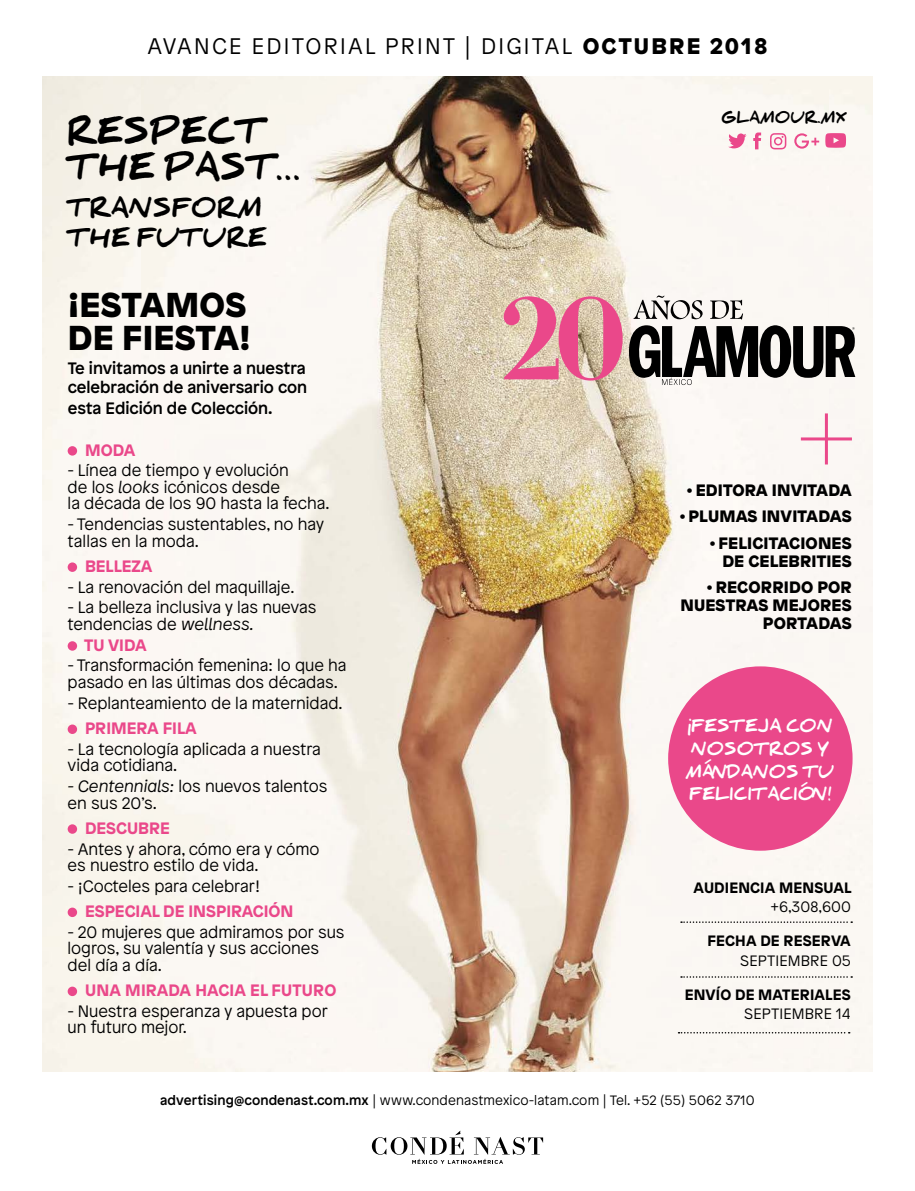
<style>
.page{position:relative;width:915px;height:1191px;background:#fff}
.page>*{position:absolute;margin:0;border:0;box-sizing:border-box;transform-origin:0 0}
.t1{font:900 34.5px/33px "Patron";letter-spacing:.01em;color:#000}
.t2{font:900 31.5px/36px "Daniel";color:#000}
.t3{font:300 22.5px "Patron";letter-spacing:.1em;color:#000}
.t4{font:900 22.5px/30px "Daniel";color:#000}
.t5{font:300 16.5px/16.5px "Patron";color:#000}
.t6{font:900 16.5px/18px "Patron";letter-spacing:.01em;color:#000;text-align:right}
.t7{font:700 16.5px "Patron";color:#ea488a}
.t8{font:500 16.5px/19.5px "Patron";color:#000}
.t9{font:700 15px "Patron";letter-spacing:.01em;color:#000}
.t10{font:900 15px/22.5px "Daniel";color:#fff;text-align:center}
.t11{font:300 15px "Patron";letter-spacing:.01em;color:#000}
.t12{font:300 13.5px "Patron";letter-spacing:.01em;color:#000}
.t13{font:900 13.5px "Daniel";color:#000}
.s1{font-weight:900}
.s2{font-style:italic}
.s3{font-weight:500}
</style>
<div class="page">
<div style="left:828px;top:76px;width:44px;height:995px;background:#fbf7f3"></div>
<img style="left:141px;top:76px;width:687px;height:995px">
<div style="left:668px;top:666px;width:184px;height:184px;background:#ea488a;border-radius:50%"></div>
<svg style="left:372px;top:1130px;width:171px;height:33px"></svg>
<svg style="left:728px;top:133px;width:18px;height:15px"></svg>
<svg style="left:753px;top:132px;width:7px;height:17px"></svg>
<svg style="left:825px;top:133px;width:20px;height:15px"></svg>
<svg style="left:769px;top:133px;width:17px;height:16px"></svg>
<svg style="left:794px;top:133px;width:24px;height:16px"></svg>
<hr style="left:824px;top:413px;width:3px;height:51px;background:#ea488a">
<hr style="left:800px;top:437px;width:51px;height:3px;background:#ea488a">
<svg style="left:680px;top:921px;width:171px;height:2px"></svg>
<svg style="left:680px;top:976px;width:171px;height:1px"></svg>
<svg style="left:678px;top:1032px;width:171px;height:1px"></svg>
<svg style="left:503px;top:295px;width:352px;height:90px"></svg>
<div style="left:68px;top:446px;width:9px;height:9px;background:#ea488a;border-radius:50%"></div>
<div style="left:68px;top:562px;width:9px;height:10px;background:#ea488a;border-radius:50%"></div>
<div style="left:68px;top:641px;width:9px;height:9px;background:#ea488a;border-radius:50%"></div>
<div style="left:68px;top:724px;width:9px;height:10px;background:#ea488a;border-radius:50%"></div>
<div style="left:68px;top:824px;width:9px;height:9px;background:#ea488a;border-radius:50%"></div>
<div style="left:68px;top:907px;width:9px;height:10px;background:#ea488a;border-radius:50%"></div>
<div style="left:68px;top:986px;width:9px;height:10px;background:#ea488a;border-radius:50%"></div>
<h3 class="t3" style="left:147px;top:30px;width:621px">AVANCE EDITORIAL PRINT | DIGITAL <span class="s1">OCTUBRE 2018</span></h3>
<h2 class="t2" style="left:68px;top:115px;width:235px">RESPECT<br>THE PAST...</h2>
<h3 class="t4" style="left:68px;top:194px;width:201px">TRANSFORM<br>THE FUTURE</h3>
<h1 class="t1" style="left:68px;top:285px;width:185px">¡ESTAMOS<br>DE FIESTA!</h1>
<p class="t8" style="left:68px;top:357px;width:241px">Te invitamos a unirte a nuestra celebración de aniversario con</p>
<p class="t8" style="left:68px;top:397px;width:206px">esta Edición de Colección.</p>
<p class="t7" style="left:85px;top:436px;width:52px">MODA</p>
<p class="t5" style="left:68px;top:461px;width:263px">- Línea de tiempo y evolución<br>de los <span class="s2">looks</span> icónicos desde<br>la década de los 90 hasta la fecha.</p>
<p class="t5" style="left:68px;top:515px;width:258px">- Tendencias sustentables, no hay tallas en la moda.</p>
<p class="t7" style="left:85px;top:553px;width:69px">BELLEZA</p>
<p class="t5" style="left:68px;top:578px;width:228px">- La renovación del maquillaje.</p>
<p class="t5" style="left:68px;top:598px;width:250px">- La belleza inclusiva y las nuevas tendencias de <span class="s2">wellness.</span></p>
<p class="t7" style="left:84px;top:631px;width:64px">TU VIDA</p>
<p class="t5" style="left:68px;top:656px;width:280px">- Transformación femenina: lo que ha pasado en las últimas dos décadas.</p>
<p class="t5" style="left:68px;top:694px;width:276px">- Replanteamiento de la maternidad.</p>
<p class="t7" style="left:85px;top:715px;width:113px">PRIMERA FILA</p>
<p class="t5" style="left:68px;top:740px;width:255px">- La tecnología aplicada a nuestra vida cotidiana.</p>
<p class="t5" style="left:68px;top:777px;width:261px"><span class="s2">- Centennials:</span> los nuevos talentos en sus 20’s.</p>
<p class="t7" style="left:85px;top:814px;width:86px">DESCUBRE</p>
<p class="t5" style="left:68px;top:839px;width:253px">- Antes y ahora, cómo era y cómo es nuestro estilo de vida.</p>
<p class="t5" style="left:68px;top:877px;width:194px">- ¡Cocteles para celebrar!</p>
<p class="t7" style="left:85px;top:898px;width:210px">ESPECIAL DE INSPIRACIÓN</p>
<p class="t5" style="left:68px;top:923px;width:278px">- 20 mujeres que admiramos por sus logros, su valentía y sus acciones del día a día.</p>
<p class="t7" style="left:85px;top:977px;width:253px">UNA MIRADA HACIA EL FUTURO</p>
<p class="t5" style="left:68px;top:1002px;width:261px">- Nuestra esperanza y apuesta por un futuro mejor.</p>
<p class="t13" style="left:721px;top:110px;width:128px">GLAMOUR.MX</p>
<p class="t6" style="left:686px;top:479px;width:166px">• EDITORA INVITADA</p>
<p class="t6" style="left:679px;top:506px;width:174px">• PLUMAS INVITADAS</p>
<p class="t6" style="left:709px;top:532px;width:144px">• FELICITACIONES<br>DE CELEBRITIES</p>
<p class="t6" style="left:680px;top:577px;width:173px">• RECORRIDO POR<br>NUESTRAS MEJORES<br>PORTADAS</p>
<p class="t10" style="left:686px;top:716px;width:150px">¡FESTEJA CON<br>NOSOTROS Y<br>MÁNDANOS TU<br>FELICITACIÓN!</p>
<p class="t9" style="left:693px;top:875px;width:159px">AUDIENCIA MENSUAL</p>
<p class="t11" style="left:770px;top:896px;width:82px">+6,308,600</p>
<p class="t9" style="left:707px;top:929px;width:145px">FECHA DE RESERVA</p>
<p class="t11" style="left:739px;top:949px;width:112px">SEPTIEMBRE 05</p>
<p class="t9" style="left:684px;top:982px;width:167px">ENVÍO DE MATERIALES</p>
<p class="t11" style="left:744px;top:1003px;width:108px">SEPTIEMBRE 14</p>
<p class="t12" style="left:160px;top:1090px;width:596px"><span class="s3">advertising@condenast.com.mx</span> | www.condenastmexico-latam.com | Tel. +52 (55) 5062 3710</p>
</div>
